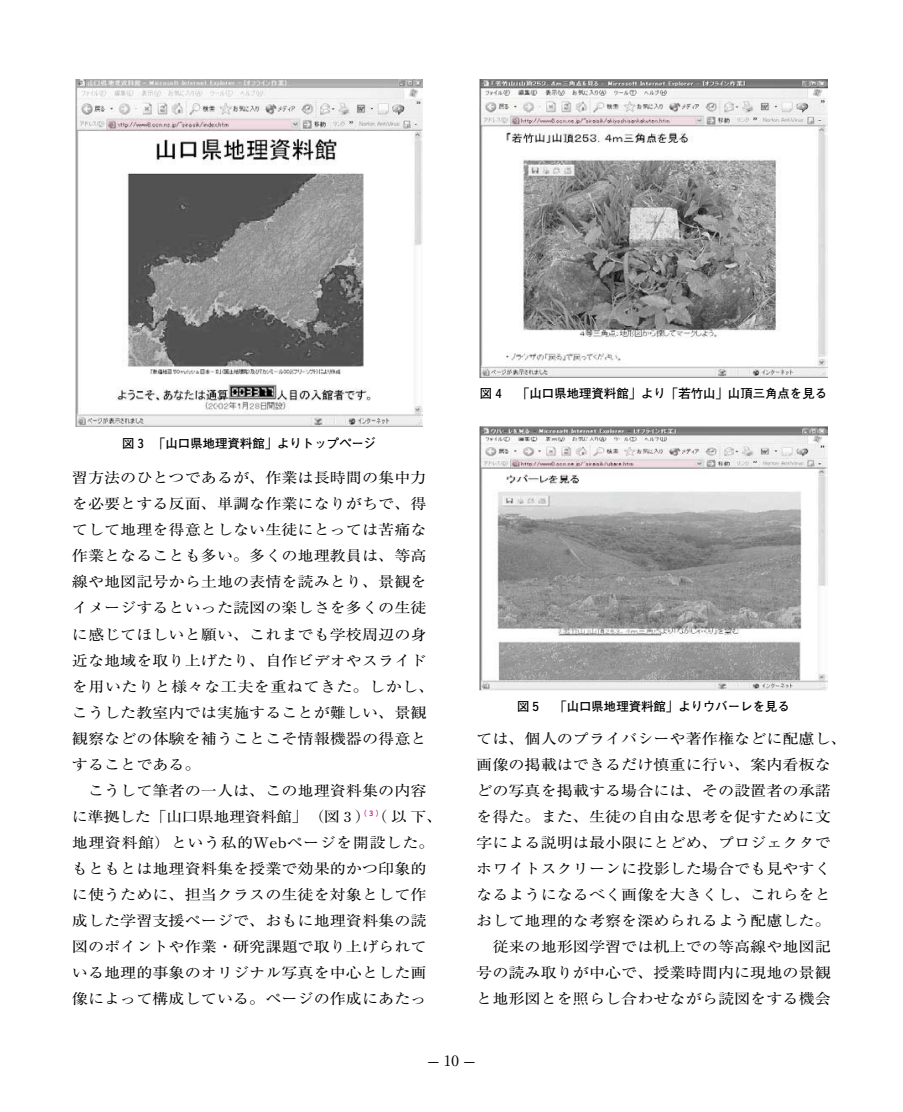
<style>
.page{position:relative;width:903px;height:1112px;background:#fff}
.page>*{position:absolute;margin:0;border:0;box-sizing:border-box;transform-origin:0 0}
.t1{font:14.88px "Ryumin";color:#000}
.t2{font:14.53px/26.1px "Ryumin";color:#000;scale:1.11 1}
.t3{font:700 12.42px "Futo Go B101";color:#000}
</style>
<div class="page">
<img style="left:76px;top:79px;width:347px;height:348px">
<img style="left:480px;top:79px;width:347px;height:298px">
<img style="left:480px;top:427px;width:347px;height:263px">
<p class="t3" style="left:122px;top:438px;width:256px">図３　「山口県地理資料館」よりトップページ</p>
<p class="t2" style="left:72px;top:466px;width:336px">習方法のひとつであるが、作業は長時間の集中力を必要とする反面、単調な作業になりがちで、得てして地理を得意としない生徒にとっては苦痛な作業となることも多い。多くの地理教員は、等高線や地図記号から土地の表情を読みとり、景観をイメージするといった読図の楽しさを多くの生徒に感じてほしいと願い、これまでも学校周辺の身近な地域を取り上げたり、自作ビデオやスライドを用いたりと様々な工夫を重ねてきた。しかし、こうした教室内では実施することが難しい、景観観察などの体験を補うことこそ情報機器の得意とすることである。<br>　こうして筆者の一人は、この地理資料集の内容に準拠した「山口県地理資料館」（図３）<sup>（３）</sup>（以下、地理資料館）という私的Webページを開設した。もともとは地理資料集を授業で効果的かつ印象的に使うために、担当クラスの生徒を対象として作成した学習支援ページで、おもに地理資料集の読図のポイントや作業・研究課題で取り上げられている地理的事象のオリジナル写真を中心とした画像によって構成している。ページの作成にあたっ</p>
<p class="t3" style="left:480px;top:389px;width:349px">図４　「山口県地理資料館」より「若竹山」山頂三角点を見る</p>
<p class="t3" style="left:517px;top:701px;width:274px">図５　「山口県地理資料館」よりウバーレを見る</p>
<p class="t2" style="left:476px;top:727px;width:336px">ては、個人のプライバシーや著作権などに配慮し、画像の掲載はできるだけ慎重に行い、案内看板などの写真を掲載する場合には、その設置者の承諾を得た。また、生徒の自由な思考を促すために文字による説明は最小限にとどめ、プロジェクタでホワイトスクリーンに投影した場合でも見やすくなるようになるべく画像を大きくし、これらをとおして地理的な考察を深められるよう配慮した。　従来の地形図学習では机上での等高線や地図記号の読み取りが中心で、授業時間内に現地の景観と地形図とを照らし合わせながら読図をする機会</p>
<p class="t1" style="left:428px;top:1054px;width:49px">̶ 10 ̶</p>
</div>
